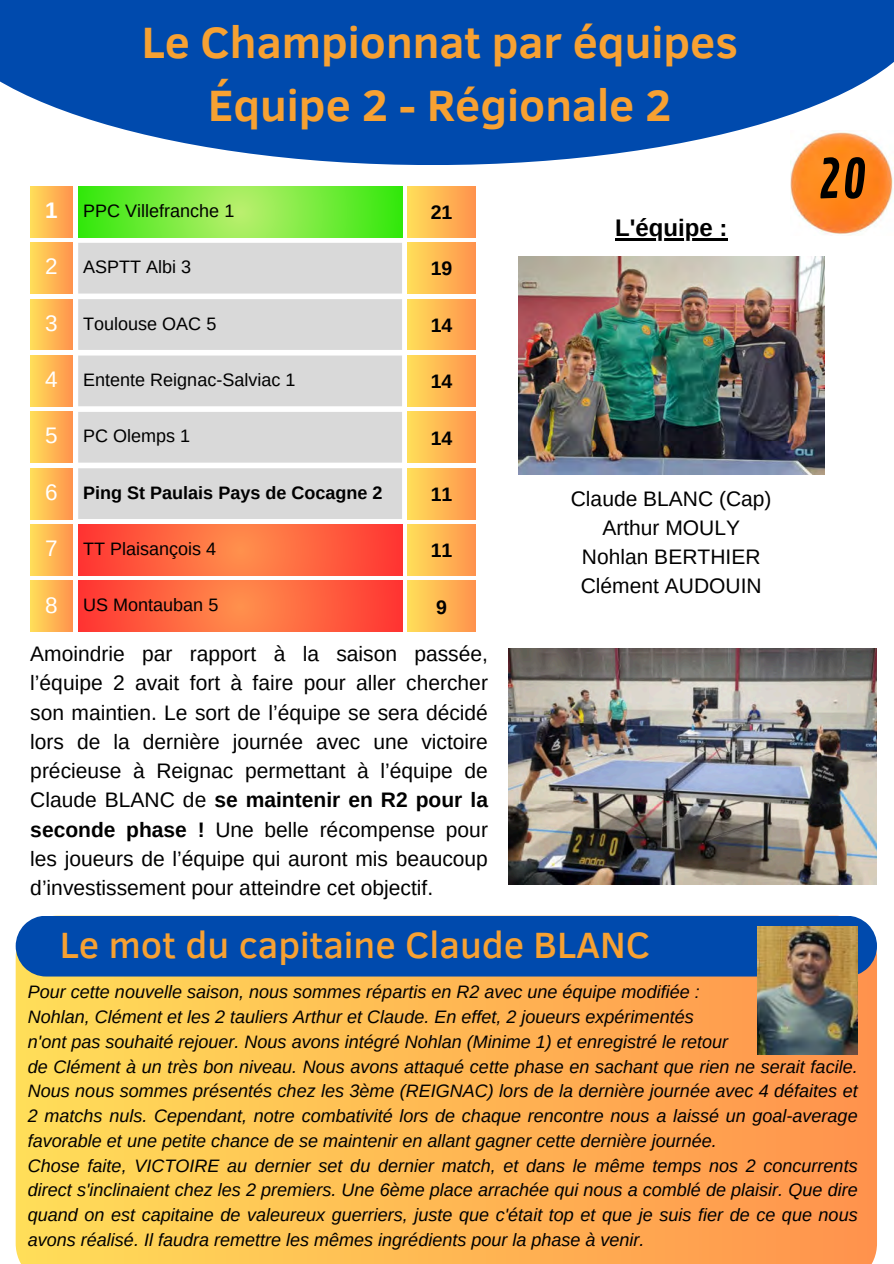
<style>
.page{position:relative;width:894px;height:1264px;background:#fff}
.page>*{position:absolute;margin:0;border:0;box-sizing:border-box;transform-origin:0 0}
.t1{font:52.5px "Contrail One";color:#000}
.t2{font:700 45px/63px "Clear Sans";color:#f7a132;text-align:center}
.t3{font:500 37.5px "Clear Sans";color:#f7a132}
.t4{font:700 24px "Arimo";color:#000}
.t5{font:21px/29.2px "Arimo";color:#000;text-align:center}
.t6{font:700 19.5px "Arimo";color:#000}
.t7{font:italic 18px/24.8px "Arimo";color:#000}
.t8{font:18px "Arimo";color:#000}
.t9{font:700 18px "Arimo";color:#000}
.s1{font-weight:700;font-size:22.5px;color:#fff}
.s2{font-size:22.5px;color:#fff}
.s3{font-weight:400;font-size:22.5px;color:#fff}
.s4{font-weight:700}
</style>
<div class="page">
<svg style="left:16px;top:976px;width:860px;height:287px;background:#feb853"></svg>
<div style="left:16px;top:915px;width:860px;height:61px;background:#004aad"></div>
<img style="left:790px;top:165px;width:103px;height:71px">
<svg style="left:78px;top:243px;width:324px;height:276px;background:#dcdcdc"></svg>
<div style="left:30px;top:186px;width:42px;height:51px;background:linear-gradient(to right,#ffdf59,#ff964e)"></div>
<svg style="left:78px;top:186px;width:324px;height:51px;background:#73eb3a"></svg>
<div style="left:407px;top:186px;width:68px;height:51px;background:linear-gradient(to right,#ffdf59,#ff944e)"></div>
<div style="left:30px;top:243px;width:42px;height:50px;background:linear-gradient(to right,#ffdf59,#ff964e)"></div>
<div style="left:407px;top:243px;width:68px;height:50px;background:linear-gradient(to right,#ffdf59,#ff944e)"></div>
<div style="left:30px;top:299px;width:42px;height:51px;background:linear-gradient(to right,#ffdf59,#ff964e)"></div>
<div style="left:407px;top:299px;width:68px;height:51px;background:linear-gradient(to right,#ffdf59,#ff944e)"></div>
<div style="left:30px;top:355px;width:42px;height:51px;background:linear-gradient(to right,#ffdf59,#ff964e)"></div>
<div style="left:407px;top:355px;width:68px;height:51px;background:linear-gradient(to right,#ffdf59,#ff944e)"></div>
<div style="left:30px;top:412px;width:42px;height:50px;background:linear-gradient(to right,#ffdf59,#ff964e)"></div>
<div style="left:407px;top:412px;width:68px;height:50px;background:linear-gradient(to right,#ffdf59,#ff944e)"></div>
<div style="left:30px;top:468px;width:42px;height:51px;background:linear-gradient(to right,#ffdf59,#ff964e)"></div>
<div style="left:407px;top:468px;width:68px;height:51px;background:linear-gradient(to right,#ffdf59,#ff944e)"></div>
<div style="left:30px;top:524px;width:42px;height:51px;background:linear-gradient(to right,#ffdf59,#ff964e)"></div>
<svg style="left:78px;top:524px;width:324px;height:51px;background:#ff603e"></svg>
<div style="left:407px;top:524px;width:68px;height:51px;background:linear-gradient(to right,#ffdf59,#ff944e)"></div>
<div style="left:30px;top:581px;width:42px;height:50px;background:linear-gradient(to right,#ffdf59,#ff964e)"></div>
<svg style="left:78px;top:581px;width:324px;height:50px;background:#ff603e"></svg>
<div style="left:407px;top:581px;width:68px;height:50px;background:linear-gradient(to right,#ffdf59,#ff944e)"></div>
<img style="left:757px;top:926px;width:100px;height:128px">
<svg style="left:0;top:0;width:893px;height:165px;background:#2865b6"></svg>
<img style="left:518px;top:256px;width:306px;height:219px">
<img style="left:508px;top:648px;width:368px;height:237px">
<hr style="left:614px;top:238px;width:113px;height:2px;background:#000">
<h2 class="t2" style="left:142px;top:10px;width:597px">Le Championnat par équipes<br>Équipe 2 - Régionale 2</h2>
<p class="t8" style="left:45px;top:199px;width:191px"><span class="s1">1</span> PPC Villefranche 1</p>
<p class="t6" style="left:430px;top:199px;width:23px">21</p>
<p class="t8" style="left:45px;top:255px;width:148px"><span class="s2">2</span> ASPTT Albi 3</p>
<p class="t6" style="left:430px;top:255px;width:23px">19</p>
<p class="t8" style="left:45px;top:312px;width:173px"><span class="s2">3</span> Toulouse OAC 5</p>
<p class="t6" style="left:430px;top:312px;width:23px">14</p>
<p class="t8" style="left:45px;top:368px;width:252px"><span class="s2">4</span> Entente Reignac-Salviac 1</p>
<p class="t6" style="left:430px;top:368px;width:23px">14</p>
<p class="t8" style="left:45px;top:424px;width:147px"><span class="s2">5</span> PC Olemps 1</p>
<p class="t6" style="left:430px;top:424px;width:23px">14</p>
<p class="t9" style="left:45px;top:480px;width:339px"><span class="s3">6</span> Ping St Paulais Pays de Cocagne 2</p>
<p class="t6" style="left:430px;top:481px;width:23px">11</p>
<p class="t8" style="left:45px;top:537px;width:173px"><span class="s2">7</span> TT Plaisançois 4</p>
<p class="t6" style="left:430px;top:537px;width:23px">11</p>
<p class="t8" style="left:45px;top:593px;width:175px"><span class="s2">8</span> US Montauban 5</p>
<p class="t6" style="left:436px;top:593px;width:12px">9</p>
<p class="t5" style="left:30px;top:639px;width:459px;text-align:justify">Amoindrie par rapport à la saison passée, l’équipe 2 avait fort à faire pour aller chercher son maintien. Le sort de l’équipe se sera décidé lors de la dernière journée avec une victoire précieuse à Reignac permettant à l’équipe de Claude BLANC de <span class="s4">se maintenir en R2 pour la seconde phase !</span> Une belle récompense pour les joueurs de l’équipe qui auront mis beaucoup d’investissement pour atteindre cet objectif.</p>
<h3 class="t4" style="left:614px;top:211px;width:114px">L'équipe :</h3>
<p class="t5" style="left:570px;top:484px;width:202px">Claude BLANC (Cap)<br>Arthur MOULY<br>Nohlan BERTHIER<br>Clément AUDOUIN</p>
<h3 class="t3" style="left:60px;top:919px;width:591px">Le mot du capitaine Claude BLANC</h3>
<h1 class="t1" style="left:817px;top:149px;width:51px">20</h1>
<p class="t7" style="left:28px;top:979px;width:831px">Pour cette nouvelle saison, nous sommes répartis en R2 avec une équipe modifiée :<br>Nohlan, Clément et les 2 tauliers Arthur et Claude. En effet, 2 joueurs expérimentés<br>n'ont pas souhaité rejouer. Nous avons intégré Nohlan (Minime 1) et enregistré le retour<br>de Clément à un très bon niveau. Nous avons attaqué cette phase en sachant que rien ne serait facile.<br>Nous nous sommes présentés chez les 3ème (REIGNAC) lors de la dernière journée avec 4 défaites et 2 matchs nuls. Cependant, notre combativité lors de chaque rencontre nous a laissé un goal-average favorable et une petite chance de se maintenir en allant gagner cette dernière journée.<br>Chose faite, VICTOIRE au dernier set du dernier match, et dans le même temps nos 2 concurrents direct s'inclinaient chez les 2 premiers. Une 6ème place arrachée qui nous a comblé de plaisir. Que dire quand on est capitaine de valeureux guerriers, juste que c'était top et que je suis fier de ce que nous avons réalisé. Il faudra remettre les mêmes ingrédients pour la phase à venir.</p>
</div>
